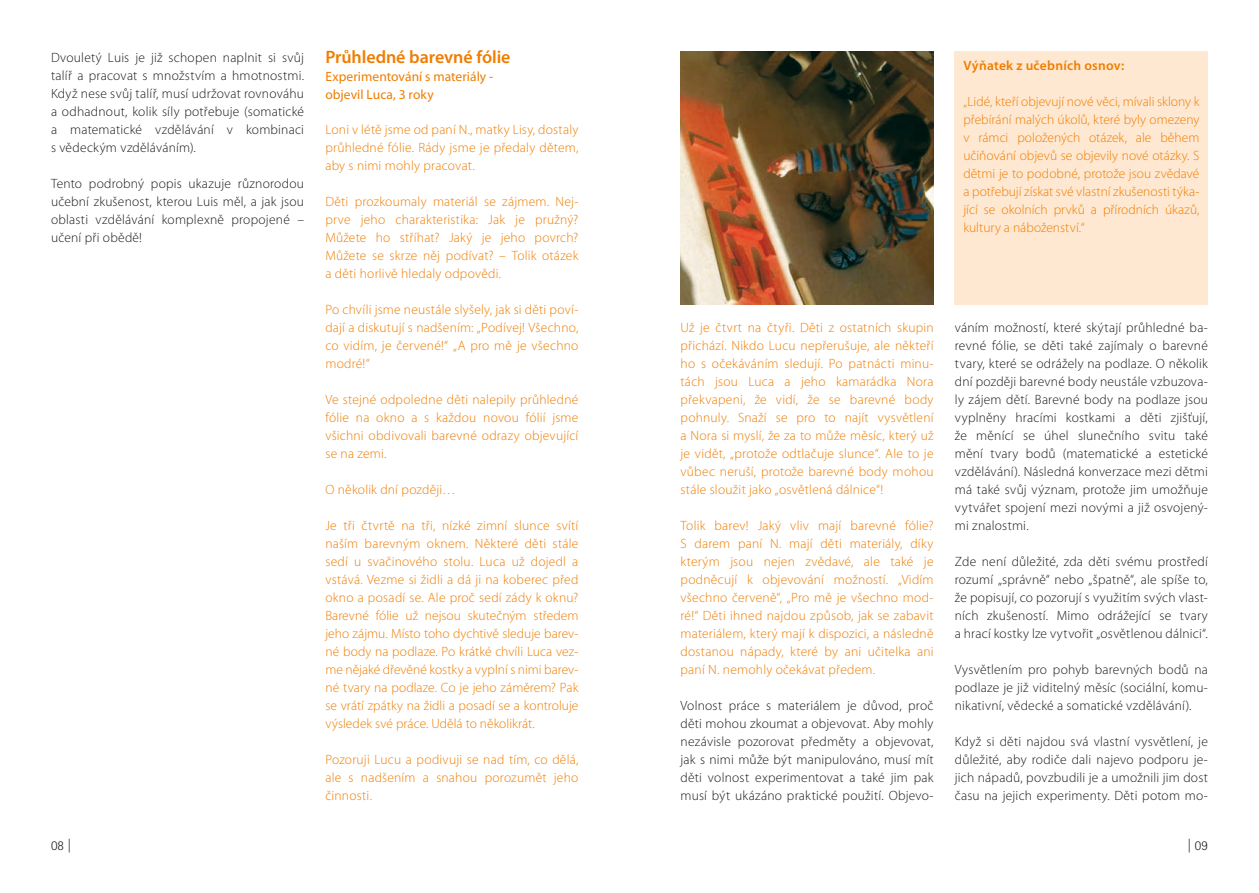
<style>
.page{position:relative;width:1259px;height:893px;background:#fff}
.page>*{position:absolute;margin:0;border:0;box-sizing:border-box;transform-origin:0 0}
.t1{font:600 18px "Myriad Pro";letter-spacing:-.005em;color:#ef7d00}
.t2{font:300 13.5px/18px "Myriad Pro";letter-spacing:.015em;color:#ef7d00;text-align:justify}
.t3{font:300 13.5px/18px "Myriad Pro";letter-spacing:.015em;color:#1b1a19;text-align:justify}
.t4{font:13.5px/18px "Myriad Pro";letter-spacing:.005em;color:#ef7d00}
.t5{font:600 13.5px "Myriad Pro";letter-spacing:.02em;color:#ef7d00}
.t6{font:300 13.5px "Agfa Rotis Sans Serif";color:#1b1a19}
</style>
<div class="page">
<div style="left:955px;top:51px;width:253px;height:253px;background:#fee8d2"></div>
<img style="left:680px;top:51px;width:253px;height:253px">
<p class="t3" style="left:51px;top:48px;width:254px">Dvouletý Luis je již schopen naplnit si svůj talíř a pracovat s množstvím a hmotnostmi.<br>Když nese svůj talíř, musí udržovat rovnováhu a odhadnout, kolik síly potřebuje (somatické a matematické vzdělávání v kombinaci s vědeckým vzděláváním).</p>
<p class="t3" style="left:51px;top:174px;width:254px">Tento podrobný popis ukazuje různorodou učební zkušenost, kterou Luis měl, a jak jsou oblasti vzdělávání komplexně propojené – učení při obědě!</p>
<h1 class="t1" style="left:325px;top:46px;width:187px">Průhledné barevné fólie</h1>
<p class="t4" style="left:325px;top:68px;width:169px">Experimentování s materiály - objevil Luca, 3 roky</p>
<p class="t2" style="left:325px;top:120px;width:254px">Loni v létě jsme od paní N., matky Lisy, dostaly průhledné fólie. Rády jsme je předaly dětem, aby s nimi mohly pracovat.</p>
<p class="t2" style="left:325px;top:192px;width:254px">Děti prozkoumaly materiál se zájmem. Nej&shy;prve jeho charakteristika: Jak je pružný?<br>Můžete ho stříhat? Jaký je jeho povrch?<br>Můžete se skrze něj podívat? – Tolik otázek a děti horlivě hledaly odpovědi.</p>
<p class="t2" style="left:325px;top:300px;width:255px">Po chvíli jsme neustále slyšely, jak si děti poví&shy;dají a diskutují s nadšením: „Podívej! Všechno, co vidím, je červené!“ „A pro mě je všechno modré!“</p>
<p class="t2" style="left:325px;top:390px;width:255px">Ve stejné odpoledne děti nalepily průhledné fólie na okno a s každou novou fólií jsme všichni obdivovali barevné odrazy objevující se na zemi.</p>
<p class="t2" style="left:325px;top:480px;width:132px">O několik dní později…</p>
<p class="t2" style="left:325px;top:516px;width:255px">Je tři čtvrtě na tři, nízké zimní slunce svítí naším barevným oknem. Některé děti stále sedí u svačinového stolu. Luca už dojedl a vstává. Vezme si židli a dá ji na koberec před okno a posadí se. Ale proč sedí zády k oknu?<br>Barevné fólie už nejsou skutečným středem jeho zájmu. Místo toho dychtivě sleduje barev&shy;né body na podlaze. Po krátké chvíli Luca vez&shy;me nějaké dřevěné kostky a vyplní s nimi barev&shy;né tvary na podlaze. Co je jeho záměrem? Pak se vrátí zpátky na židli a posadí se a kontroluje výsledek své práce. Udělá to několikrát.</p>
<p class="t2" style="left:325px;top:750px;width:254px">Pozoruji Lucu a podivuji se nad tím, co dělá, ale s nadšením a snahou porozumět jeho činnosti.</p>
<p class="t5" style="left:963px;top:57px;width:162px">Výňatek z učebních osnov:</p>
<p class="t2" style="left:963px;top:92px;width:238px">„Lidé, kteří objevují nové věci, mívali sklony k přebírání malých úkolů, které byly omezeny v rámci položených otázek, ale během učiňování objevů se objevily nové otázky. S dětmi je to podobné, protože jsou zvědavé a potřebují získat své vlastní zkušenosti týka&shy;jící se okolních prvků a přírodních úkazů, kultury a náboženství.“</p>
<p class="t2" style="left:680px;top:318px;width:255px">Už je čtvrt na čtyři. Děti z ostatních skupin přichází. Nikdo Lucu nepřerušuje, ale někteří ho s očekáváním sledují. Po patnácti minu&shy;tách jsou Luca a jeho kamarádka Nora překvapeni, že vidí, že se barevné body pohnuly. Snaží se pro to najít vysvětlení a Nora si myslí, že za to může měsíc, který už je vidět, „protože odtlačuje slunce“. Ale to je vůbec neruší, protože barevné body mohou stále sloužit jako „osvětlená dálnice“!</p>
<p class="t2" style="left:680px;top:516px;width:255px">Tolik barev! Jaký vliv mají barevné fólie?<br>S darem paní N. mají děti materiály, díky kterým jsou nejen zvědavé, ale také je podněcují k objevování možností. „Vidím všechno červeně“, „Pro mě je všechno mod&shy;ré!“ Děti ihned najdou způsob, jak se zabavit materiálem, který mají k dispozici, a následně dostanou nápady, které by ani učitelka ani paní N. nemohly očekávat předem.</p>
<p class="t3" style="left:680px;top:696px;width:254px">Volnost práce s materiálem je důvod, proč děti mohou zkoumat a objevovat. Aby mohly nezávisle pozorovat předměty a objevovat, jak s nimi může být manipulováno, musí mít děti volnost experimentovat a také jim pak musí být ukázáno praktické použití. Objevo-</p>
<p class="t3" style="left:955px;top:318px;width:255px">váním možností, které skýtají průhledné ba&shy;revné fólie, se děti také zajímaly o barevné tvary, které se odrážely na podlaze. O několik dní později barevné body neustále vzbuzova&shy;ly zájem dětí. Barevné body na podlaze jsou vyplněny hracími kostkami a děti zjišťují, že měnící se úhel slunečního svitu také mění tvary bodů (matematické a estetické vzdělávání). Následná konverzace mezi dětmi má také svůj význam, protože jim umožňuje vytvářet spojení mezi novými a již osvojený&shy;mi znalostmi.</p>
<p class="t3" style="left:955px;top:552px;width:254px">Zde není důležité, zda děti svému prostředí rozumí „správně“ nebo „špatně“, ale spíše to, že popisují, co pozorují s využitím svých vlast&shy;ních zkušeností. Mimo odrážející se tvary a hrací kostky lze vytvořit „osvětlenou dálnici“.</p>
<p class="t3" style="left:955px;top:660px;width:255px">Vysvětlením pro pohyb barevných bodů na podlaze je již viditelný měsíc (sociální, komu&shy;nikativní, vědecké a somatické vzdělávání).</p>
<p class="t3" style="left:955px;top:732px;width:254px">Když si děti najdou svá vlastní vysvětlení, je důležité, aby rodiče dali najevo podporu je&shy;jich nápadů, povzbudili je a umožnili jim dost času na jejich experimenty. Děti potom mo-</p>
<p class="t6" style="left:51px;top:838px;width:22px">08 |</p>
<p class="t6" style="left:1187px;top:838px;width:22px">| 09</p>
</div>
